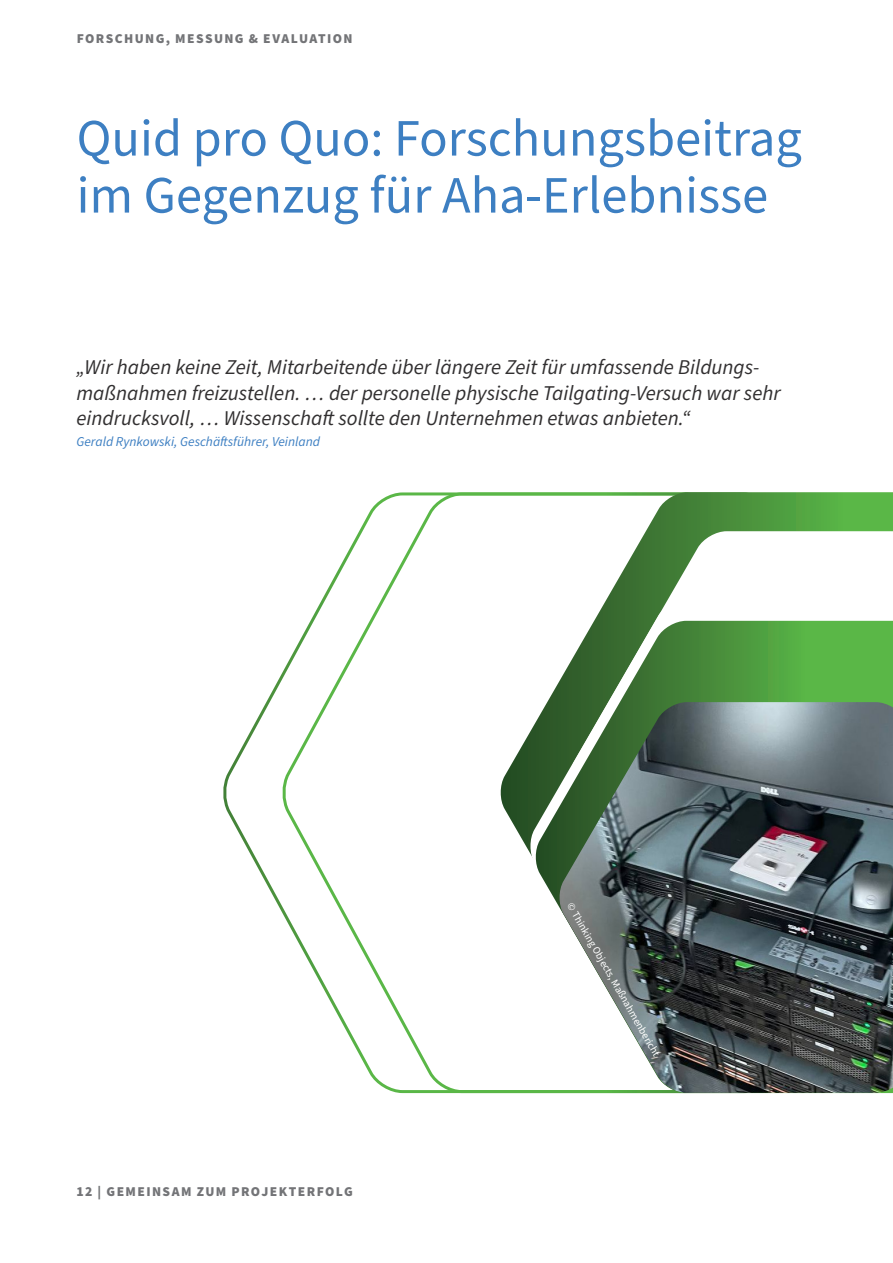
<style>
.page{position:relative;width:893px;height:1263px;background:#fff}
.page>*{position:absolute;margin:0;border:0;box-sizing:border-box;transform-origin:0 0}
.R3_Head_2{font:52.5px/57px "Source Sans Pro";color:#3d7fc2}
.Zitat_14pt{font:italic 21px/25.2px "Source Sans Pro";color:#312f30}
.Kopfzeile_li{font:900 13.5px "Source Sans Pro";letter-spacing:.105em;color:#737477}
.Zitatbeschriftung{font:italic 13.5px "Source Sans Pro";color:#3d7fc2}
.Abbildungsbeschriftung_7pt{font:10.5px "Source Sans Pro";color:#fff}
</style>
<div class="page">
<svg style="left:279px;top:492px;width:614px;height:602px"></svg>
<svg style="left:499px;top:492px;width:394px;height:601px"></svg>
<svg style="left:569px;top:531px;width:324px;height:68px"></svg>
<svg style="left:529px;top:599px;width:364px;height:494px"></svg>
<svg style="left:534px;top:621px;width:359px;height:472px"></svg>
<img style="left:558px;top:702px;width:335px;height:391px">
<p class="Kopfzeile_li" style="left:77px;top:30px;width:277px">FORSCHUNG, MESSUNG &amp; EVALUATION</p>
<p class="R3_Head_2" style="left:77px;top:111px;width:727px">Quid pro Quo: Forschungsbeitrag im Gegenzug für Aha-Erlebnisse</p>
<p class="Zitat_14pt" style="left:77px;top:356px;width:706px">„Wir haben keine Zeit, Mitarbeitende über längere Zeit für umfassende Bildungs&shy;maßnahmen freizustellen. … der personelle physische Tailgating-Versuch war sehr eindrucksvoll, … Wissenschaft sollte den Unternehmen etwas anbieten.“</p>
<p class="Zitatbeschriftung" style="left:77px;top:432px;width:245px">Gerald Rynkowski, Geschäftsführer, Veinland</p>
<p class="Kopfzeile_li" style="left:77px;top:1182px;width:278px">12 | GEMEINSAM ZUM PROJEKTERFOLG</p>
<p class="Abbildungsbeschriftung_7pt" style="left:576px;top:900px;width:177px;rotate:60deg">© Thinking Objects, Maßnahmenbericht</p>
</div>
